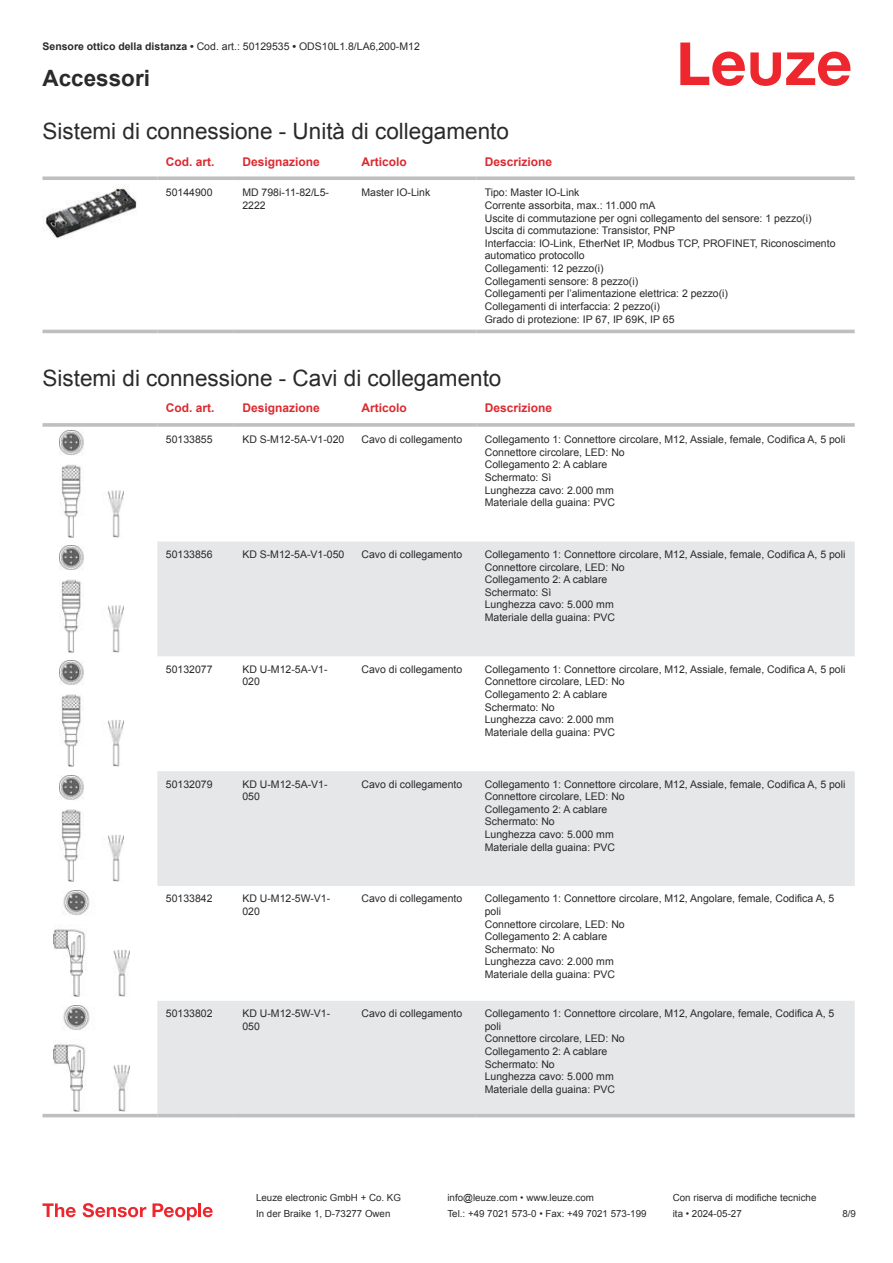
<style>
.page{position:relative;width:893px;height:1263px;background:#fff}
.page>*{position:absolute;margin:0;border:0;box-sizing:border-box;transform-origin:0 0}
.t1{font:22.5px "Arial";color:#2b292a}
.t2{font:700 22.5px "Arial";color:#2b292a}
.t3{font:700 12px "Arial";color:#db2a30}
.t4{font:10.5px/12.6px "Arial";color:#2b292a}
.t5{font:9.75px "Arial";color:#2b292a}
.s1{font-weight:700}
</style>
<div class="page">
<svg style="left:680px;top:43px;width:170px;height:43px"></svg>
<div style="left:43px;top:329px;width:812px;height:5px;background:#eeefef"></div>
<svg style="left:43px;top:176px;width:114px;height:4px"></svg>
<svg style="left:157px;top:176px;width:77px;height:4px"></svg>
<svg style="left:234px;top:176px;width:119px;height:4px"></svg>
<svg style="left:353px;top:176px;width:123px;height:4px"></svg>
<svg style="left:476px;top:176px;width:379px;height:4px;background:#c4c6c8"></svg>
<hr style="left:43px;top:330px;width:114px;height:3px;background:#bdbfc1">
<hr style="left:157px;top:330px;width:77px;height:3px;background:#bdbfc1">
<hr style="left:234px;top:330px;width:119px;height:3px;background:#bdbfc1">
<hr style="left:353px;top:330px;width:123px;height:3px;background:#bdbfc1">
<hr style="left:476px;top:330px;width:379px;height:3px;background:#bdbfc1">
<img style="left:43px;top:185px;width:94px;height:54px">
<svg style="left:157px;top:541px;width:698px;height:573px;fill:#e6e7e9"></svg>
<svg style="left:43px;top:423px;width:114px;height:4px"></svg>
<hr style="left:157px;top:423px;width:77px;height:4px;background:#c5c7c9">
<svg style="left:234px;top:423px;width:119px;height:4px"></svg>
<svg style="left:353px;top:423px;width:123px;height:4px"></svg>
<hr style="left:476px;top:423px;width:379px;height:4px;background:#c5c7c9">
<hr style="left:43px;top:1114px;width:114px;height:3px;background:#bdbfc1">
<hr style="left:157px;top:1114px;width:77px;height:3px;background:#bdbfc1">
<hr style="left:234px;top:1114px;width:119px;height:3px;background:#bdbfc1">
<hr style="left:353px;top:1114px;width:123px;height:3px;background:#bdbfc1">
<hr style="left:476px;top:1114px;width:379px;height:3px;background:#bdbfc1">
<img style="left:59px;top:431px;width:65px;height:106px">
<img style="left:59px;top:546px;width:65px;height:106px">
<img style="left:59px;top:661px;width:65px;height:106px">
<img style="left:59px;top:775px;width:65px;height:107px">
<img style="left:53px;top:890px;width:77px;height:106px">
<img style="left:53px;top:1005px;width:77px;height:106px">
<svg style="left:43px;top:1203px;width:33px;height:14px"></svg>
<svg style="left:83px;top:1203px;width:63px;height:14px"></svg>
<svg style="left:153px;top:1203px;width:44px;height:17px"></svg>
<hr style="left:198px;top:1203px;width:3px;height:14px;background:#ed272d">
<svg style="left:203px;top:1207px;width:10px;height:10px"></svg>
<p class="t4" style="left:43px;top:41px;width:379px"><span class="s1">Sensore ottico della distanza •</span> Cod. art.: 50129535 <span class="s1">•</span> ODS10L1.8/LA6,200-M12</p>
<h1 class="t2" style="left:43px;top:70px;width:109px">Accessori</h1>
<h1 class="t1" style="left:43px;top:123px;width:468px">Sistemi di connessione - Unità di collegamento</h1>
<p class="t3" style="left:166px;top:157px;width:50px">Cod. art.</p>
<p class="t3" style="left:242px;top:157px;width:79px">Designazione</p>
<p class="t3" style="left:361px;top:157px;width:47px">Articolo</p>
<p class="t3" style="left:485px;top:157px;width:69px">Descrizione</p>
<p class="t4" style="left:166px;top:187px;width:48px">50144900</p>
<p class="t4" style="left:242px;top:187px;width:88px">MD 798i-11-82/L5-<br>2222</p>
<p class="t4" style="left:361px;top:187px;width:70px">Master IO-Link</p>
<p class="t4" style="left:485px;top:187px;width:352px">Tipo: Master IO-Link<br>Corrente assorbita, max.: 11.000 mA<br>Uscite di commutazione per ogni collegamento del sensore: 1 pezzo(i)<br>Uscita di commutazione: Transistor, PNP<br>Interfaccia: IO-Link, EtherNet IP, Modbus TCP, PROFINET, Riconoscimento automatico protocollo<br>Collegamenti: 12 pezzo(i)<br>Collegamenti sensore: 8 pezzo(i)<br>Collegamenti per l’alimentazione elettrica: 2 pezzo(i)<br>Collegamenti di interfaccia: 2 pezzo(i)<br>Grado di protezione: IP 67, IP 69K, IP 65</p>
<h1 class="t1" style="left:43px;top:370px;width:460px">Sistemi di connessione - Cavi di collegamento</h1>
<p class="t3" style="left:166px;top:403px;width:50px">Cod. art.</p>
<p class="t3" style="left:242px;top:403px;width:79px">Designazione</p>
<p class="t3" style="left:361px;top:403px;width:47px">Articolo</p>
<p class="t3" style="left:485px;top:403px;width:69px">Descrizione</p>
<p class="t4" style="left:166px;top:434px;width:48px">50133855</p>
<p class="t4" style="left:242px;top:434px;width:104px">KD S-M12-5A-V1- 020</p>
<p class="t4" style="left:361px;top:434px;width:102px">Cavo di collegamento</p>
<p class="t4" style="left:485px;top:434px;width:362px">Collegamento 1: Connettore circolare, M12, Assiale, female, Codifica A, 5 poli Connettore circolare, LED: No<br>Collegamento 2: A cablare<br>Schermato: Sì<br>Lunghezza cavo: 2.000 mm<br>Materiale della guaina: PVC</p>
<p class="t4" style="left:166px;top:549px;width:48px">50133856</p>
<p class="t4" style="left:242px;top:549px;width:104px">KD S-M12-5A-V1- 050</p>
<p class="t4" style="left:361px;top:549px;width:102px">Cavo di collegamento</p>
<p class="t4" style="left:485px;top:549px;width:362px">Collegamento 1: Connettore circolare, M12, Assiale, female, Codifica A, 5 poli Connettore circolare, LED: No<br>Collegamento 2: A cablare<br>Schermato: Sì<br>Lunghezza cavo: 5.000 mm<br>Materiale della guaina: PVC</p>
<p class="t4" style="left:166px;top:664px;width:48px">50132077</p>
<p class="t4" style="left:242px;top:664px;width:87px">KD U-M12-5A-V1-<br>020</p>
<p class="t4" style="left:361px;top:664px;width:102px">Cavo di collegamento</p>
<p class="t4" style="left:485px;top:664px;width:362px">Collegamento 1: Connettore circolare, M12, Assiale, female, Codifica A, 5 poli Connettore circolare, LED: No<br>Collegamento 2: A cablare<br>Schermato: No<br>Lunghezza cavo: 2.000 mm<br>Materiale della guaina: PVC</p>
<p class="t4" style="left:166px;top:778px;width:48px">50132079</p>
<p class="t4" style="left:242px;top:778px;width:87px">KD U-M12-5A-V1-<br>050</p>
<p class="t4" style="left:361px;top:778px;width:102px">Cavo di collegamento</p>
<p class="t4" style="left:485px;top:778px;width:362px">Collegamento 1: Connettore circolare, M12, Assiale, female, Codifica A, 5 poli Connettore circolare, LED: No<br>Collegamento 2: A cablare<br>Schermato: No<br>Lunghezza cavo: 5.000 mm<br>Materiale della guaina: PVC</p>
<p class="t4" style="left:166px;top:893px;width:48px">50133842</p>
<p class="t4" style="left:242px;top:893px;width:89px">KD U-M12-5W-V1-<br>020</p>
<p class="t4" style="left:361px;top:893px;width:102px">Cavo di collegamento</p>
<p class="t4" style="left:485px;top:893px;width:351px">Collegamento 1: Connettore circolare, M12, Angolare, female, Codifica A, 5 poli<br>Connettore circolare, LED: No<br>Collegamento 2: A cablare<br>Schermato: No<br>Lunghezza cavo: 2.000 mm<br>Materiale della guaina: PVC</p>
<p class="t4" style="left:166px;top:1008px;width:48px">50133802</p>
<p class="t4" style="left:242px;top:1008px;width:89px">KD U-M12-5W-V1-<br>050</p>
<p class="t4" style="left:361px;top:1008px;width:102px">Cavo di collegamento</p>
<p class="t4" style="left:485px;top:1008px;width:351px">Collegamento 1: Connettore circolare, M12, Angolare, female, Codifica A, 5 poli<br>Connettore circolare, LED: No<br>Collegamento 2: A cablare<br>Schermato: No<br>Lunghezza cavo: 5.000 mm<br>Materiale della guaina: PVC</p>
<p class="t5" style="left:256px;top:1194px;width:146px">Leuze electronic GmbH + Co. KG</p>
<p class="t5" style="left:447px;top:1194px;width:148px">info@leuze.com • www.leuze.com</p>
<p class="t5" style="left:673px;top:1194px;width:145px">Con riserva di modifiche tecniche</p>
<p class="t5" style="left:256px;top:1210px;width:136px">In der Braike 1, D-73277 Owen</p>
<p class="t5" style="left:447px;top:1210px;width:201px">Tel.: +49 7021 573-0 • Fax: +49 7021 573-199</p>
<p class="t5" style="left:673px;top:1210px;width:70px">ita • 2024-05-27</p>
<p class="t5" style="left:842px;top:1210px;width:15px">8 /9</p>
</div>
